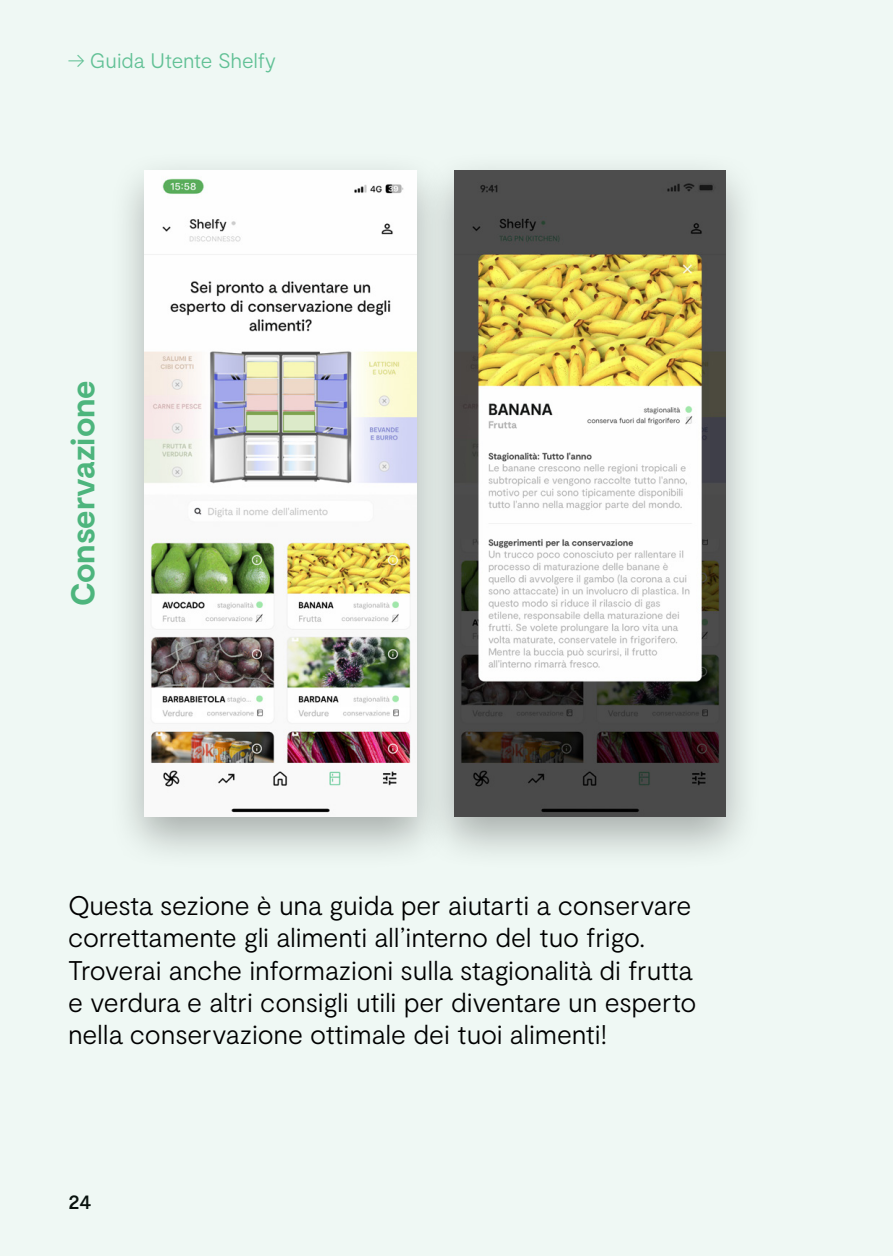
<style>
.page{position:relative;width:893px;height:1259px;background:#fff}
.page>*{position:absolute;margin:0;border:0;box-sizing:border-box;transform-origin:0 0}
.t1{font:700 33px "Moderat";letter-spacing:-.005em;color:#4db57d}
.t2{font:300 27px/32.4px "Moderat";letter-spacing:-.01em;color:#000}
.t3{font:300 21px "Moderat";letter-spacing:-.01em;color:#62c196}
.t4{font:500 21px "Moderat";color:#000}
.s1{font-weight:700}
</style>
<div class="page">
<div style="left:0;top:0;width:893px;height:1256px;background:#eff8f4"></div>
<div style="left:107px;top:149px;width:347px;height:722px;background:#000;opacity:.3"></div>
<img style="left:145px;top:170px;width:271px;height:646px">
<div style="left:417px;top:149px;width:347px;height:722px;background:#000;opacity:.3"></div>
<img style="left:454px;top:170px;width:272px;height:646px">
<p class="t3" style="left:68px;top:48px;width:210px"><span class="s1">→</span> Guida Utente Shelfy</p>
<p class="t1" style="left:62px;top:606px;width:227px;rotate:-90deg">Conservazione</p>
<p class="t2" style="left:68px;top:889px;width:630px">Questa sezione è una guida per aiutarti a conservare correttamente gli alimenti all’interno del tuo frigo.<br>Troverai anche informazioni sulla stagionalità di frutta e verdura e altri consigli utili per diventare un esperto nella conservazione ottimale dei tuoi alimenti!</p>
<p class="t4" style="left:69px;top:1188px;width:24px">24</p>
</div>
